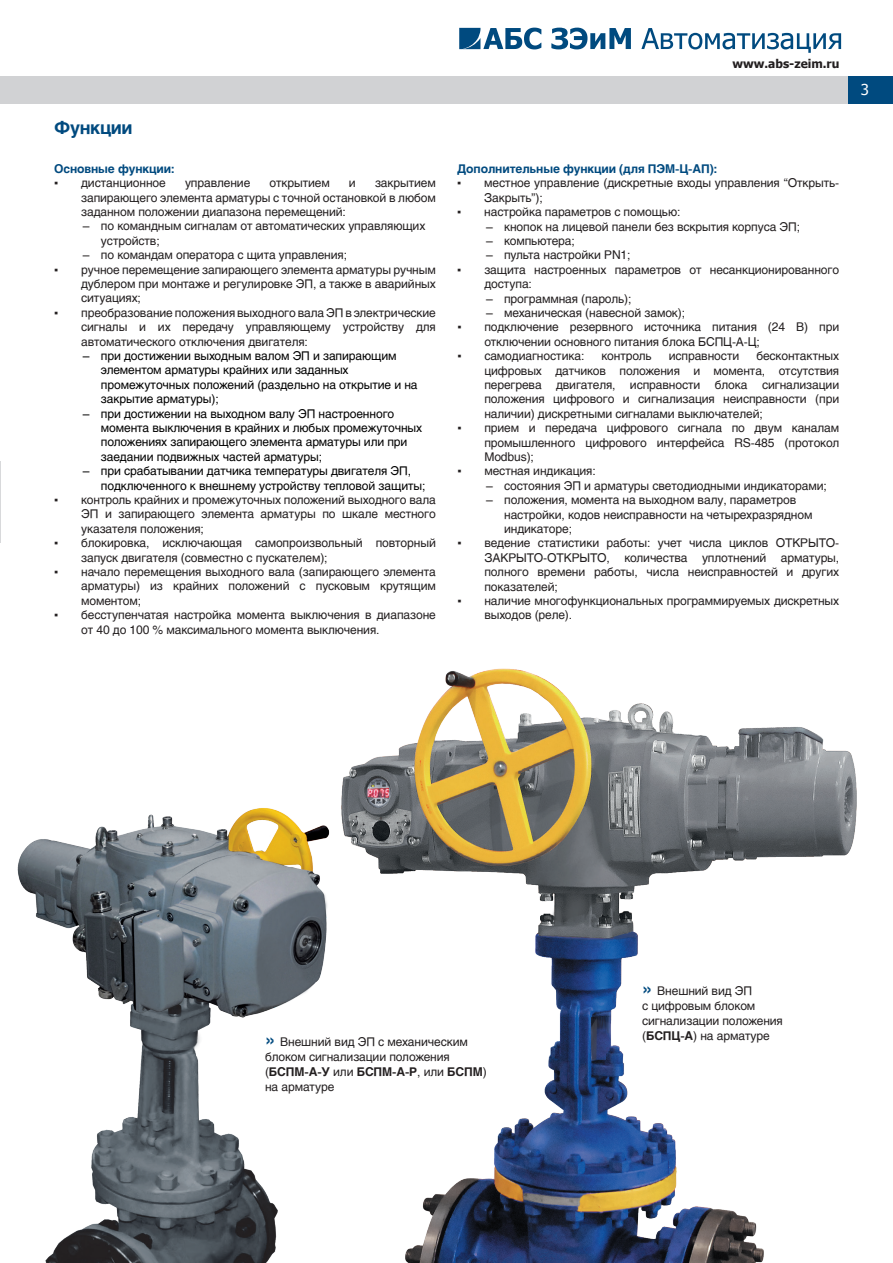
<style>
.page{position:relative;width:893px;height:1263px;background:#fff}
.page>*{position:absolute;margin:0;border:0;box-sizing:border-box;transform-origin:0 0}
.t1{font:700 18px "Helios";letter-spacing:-.02em;color:#004a7f}
.t2{font:15px "Tahoma";color:#fff}
.t3{font:12px/14.4px "Helios";letter-spacing:-.01em;color:#231f20}
.t4{font:12px/14.4px "Helios";letter-spacing:-.01em;color:#000}
.t5{font:700 12px "Helios";letter-spacing:-.01em;color:#004a7f}
.t6{font:700 12px "Tahoma";color:#231f20}
.s1{font-family:"Tahoma"}
.s2{font-weight:700;font-size:18px;color:#004a7f}
.s3{font-weight:700}
</style>
<div class="page">
<div style="left:0;top:77px;width:893px;height:27px;background:#d1d2d4"></div>
<svg style="left:459px;top:28px;width:382px;height:25px"></svg>
<hr style="left:0;top:462px;width:1px;height:81px;background:#d8d9db">
<img style="left:17px;top:808px;width:288px;height:455px">
<img style="left:305px;top:668px;width:552px;height:595px">
<h1 class="t1" style="left:54px;top:118px;width:80px">Функции</h1>
<p class="t5" style="left:54px;top:162px;width:122px">Основные функции:</p>
<p class="t3" style="left:54px;top:176px;width:113px"><span class="s1">▪</span> дистанционное</p>
<p class="t3" style="left:185px;top:176px;width:67px">управление</p>
<p class="t3" style="left:269px;top:176px;width:62px">открытием</p>
<p class="t3" style="left:349px;top:176px;width:8px">и</p>
<p class="t3" style="left:81px;top:176px;width:356px;text-align:justify;text-indent:294px">закрытием запирающего элемента арматуры с точной остановкой в любом заданном положении диапазона перемещений:</p>
<p class="t3" style="left:101px;top:219px;width:326px;text-indent:-18px">– по командным сигналам от автоматических управляющих устройств;</p>
<p class="t3" style="left:83px;top:248px;width:266px">– по командам оператора с щита управления;</p>
<p class="t3" style="left:81px;top:262px;width:356px;text-align:justify;text-indent:-27px"><span class="s1">▪</span> ручное перемещение запирающего элемента арматуры ручным дублером при монтаже и регулировке ЭП, а также в аварийных ситуациях;</p>
<p class="t3" style="left:81px;top:305px;width:356px;text-align:justify;text-indent:-27px"><span class="s1">▪</span> преобразование положения выходного вала ЭП в электрические сигналы и их передачу управляющему устройству для автоматического отключения двигателя:</p>
<p class="t4" style="left:101px;top:348px;width:318px;text-indent:-18px">– при достижении выходным валом ЭП и запирающим элементом арматуры крайних или заданных промежуточных положений (раздельно на открытие и на закрытие арматуры);</p>
<p class="t4" style="left:101px;top:406px;width:323px;text-indent:-18px">– при достижении на выходном валу ЭП настроенного момента выключения в крайних и любых промежуточных положениях запирающего элемента арматуры или при заедании подвижных частей арматуры;</p>
<p class="t4" style="left:101px;top:464px;width:326px;text-indent:-18px">– при срабатывании датчика температуры двигателя ЭП, подключенного к внешнему устройству тепловой защиты;</p>
<p class="t3" style="left:81px;top:492px;width:356px;text-align:justify;text-indent:-27px"><span class="s1">▪</span> контроль крайних и промежуточных положений выходного вала ЭП и запирающего элемента арматуры по шкале местного указателя положения;</p>
<p class="t3" style="left:81px;top:536px;width:356px;text-indent:-27px"><span class="s1">▪</span> блокировка, исключающая самопроизвольный повторный запуск двигателя (совместно с пускателем);</p>
<p class="t3" style="left:81px;top:564px;width:356px;text-align:justify;text-indent:-27px"><span class="s1">▪</span> начало перемещения выходного вала (запирающего элемента арматуры) из крайних положений с пусковым крутящим моментом;</p>
<p class="t3" style="left:81px;top:608px;width:356px;text-indent:-27px"><span class="s1">▪</span> бесступенчатая настройка момента выключения в диапазоне от 40 до 100 % максимального момента выключения.</p>
<p class="t6" style="left:732px;top:55px;width:109px">www.abs-zeim.ru</p>
<p class="t5" style="left:457px;top:162px;width:262px">Дополнительные функции (для ПЭМ-Ц-АП):</p>
<p class="t3" style="left:484px;top:176px;width:356px;text-indent:-27px"><span class="s1">▪</span> местное управление (дискретные входы управления “Открыть-<br>Закрыть”);</p>
<p class="t3" style="left:457px;top:205px;width:225px"><span class="s1">▪</span> настройка параметров с помощью:</p>
<p class="t3" style="left:486px;top:219px;width:316px">– кнопок на лицевой панели без вскрытия корпуса ЭП;</p>
<p class="t3" style="left:486px;top:233px;width:90px">– компьютера;</p>
<p class="t3" style="left:486px;top:248px;width:146px">– пульта настройки PN1;</p>
<p class="t3" style="left:484px;top:262px;width:356px;text-indent:-27px"><span class="s1">▪</span> защита настроенных параметров от несанкционированного доступа:</p>
<p class="t3" style="left:486px;top:291px;width:147px">– программная (пароль);</p>
<p class="t3" style="left:486px;top:305px;width:201px">– механическая (навесной замок);</p>
<p class="t3" style="left:484px;top:320px;width:356px;text-indent:-27px"><span class="s1">▪</span> подключение резервного источника питания (24 В) при отключении основного питания блока БСПЦ-А-Ц;</p>
<p class="t3" style="left:457px;top:349px;width:129px"><span class="s1">▪</span> самодиагностика:</p>
<p class="t3" style="left:601px;top:349px;width:52px">контроль</p>
<p class="t3" style="left:669px;top:349px;width:72px">исправности</p>
<p class="t3" style="left:484px;top:349px;width:356px;text-align:justify;text-indent:272px">бесконтактных цифровых датчиков положения и момента, отсутствия перегрева двигателя, исправности блока сигнализации положения цифрового и сигнализация неисправности (при наличии) дискретными сигналами выключателей;</p>
<p class="t3" style="left:484px;top:421px;width:356px;text-align:justify;text-indent:-27px"><span class="s1">▪</span> прием и передача цифрового сигнала по двум каналам промышленного цифрового интерфейса RS-485 (протокол Modbus);</p>
<p class="t3" style="left:457px;top:464px;width:140px"><span class="s1">▪</span> местная индикация:</p>
<p class="t3" style="left:486px;top:478px;width:342px">– состояния ЭП и арматуры светодиодными индикаторами;</p>
<p class="t3" style="left:504px;top:493px;width:310px;text-indent:-18px">– положения, момента на выходном валу, параметров настройки, кодов неисправности на четырехразрядном индикаторе;</p>
<p class="t3" style="left:484px;top:536px;width:356px;text-align:justify;text-indent:-27px"><span class="s1">▪</span> ведение статистики работы: учет числа циклов ОТКРЫТО-ЗАКРЫТО-ОТКРЫТО, количества уплотнений арматуры, полного времени работы, числа неисправностей и других показателей;</p>
<p class="t3" style="left:484px;top:593px;width:356px;text-indent:-27px"><span class="s1">▪</span> наличие многофункциональных программируемых дискретных выходов (реле).</p>
<p class="t2" style="left:861px;top:79px;width:10px">3</p>
<p class="t3" style="left:265px;top:1034px;width:223px;line-height:15px"><span class="s2">»</span> Внешний вид ЭП с механическим блоком сигнализации положения (<span class="s3">БСПМ-А-У</span> или <span class="s3">БСПМ-А-Р</span>, или <span class="s3">БСПМ</span>) на арматуре</p>
<p class="t3" style="left:642px;top:983px;width:142px;line-height:15px"><span class="s2">»</span> Внешний вид ЭП<br>с цифровым блоком сигнализации положения (<span class="s3">БСПЦ-А</span>) на арматуре</p>
</div>
